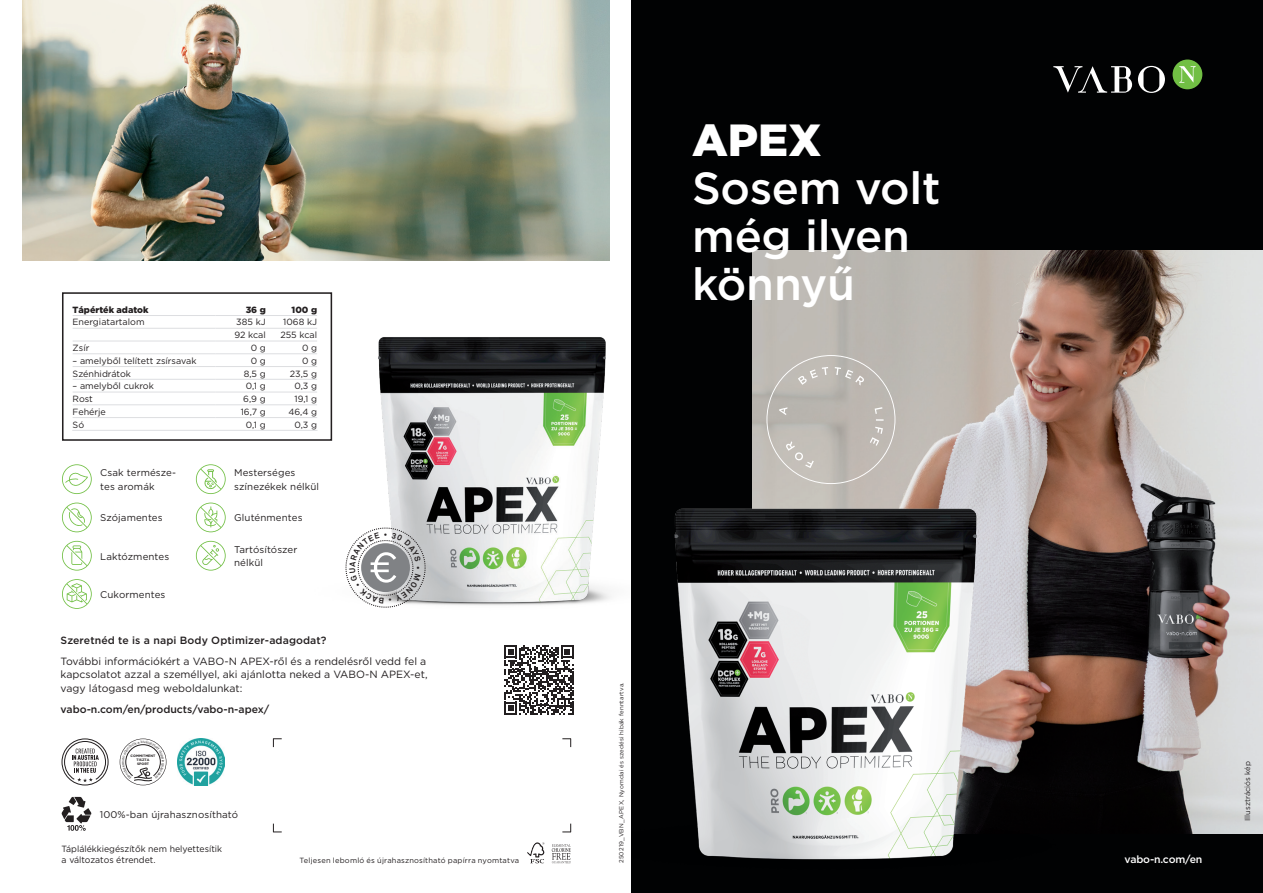
<style>
.page{position:relative;width:1263px;height:893px;background:#fff}
.page>*{position:absolute;margin:0;border:0;box-sizing:border-box;transform-origin:0 0}
.t1{font:500 45px/48px "Gotham";letter-spacing:-.01em;color:#fff}
.t2{font:900 45px "Gotham";color:#fff}
.t3{font:10.5px/13.5px "Gotham";color:#231f20;text-align:justify}
.t4{font:500 10.5px "Gotham";letter-spacing:.005em;color:#231f20}
.t5{font:500 10.5px "Gotham";letter-spacing:-.015em;color:#fff}
.t6{font:9.75px/13.5px "Gotham";letter-spacing:.01em;color:#231f20}
.t7{font:9px/10.8px "Gotham";color:#231f20}
.t8{font:900 9px "Gotham";color:#231f20}
.t9{font:7.95px "Akkurat XXL Bold";color:#231f20}
.t10{font:7.5px "Gotham";letter-spacing:.02em;color:#231f20}
.t11{font:7.5px "Gotham";color:#231f20}
.t12{font:6px "Gotham";letter-spacing:.03em;color:#231f20}
.t13{font:700 3.45px/4.1px "Gotham";color:#231f20;text-align:center}
</style>
<div class="page">
<img style="left:332px;top:292px;width:279px;height:313px">
<hr style="left:73px;top:315px;width:142px;height:1px;background:#dddee1">
<hr style="left:215px;top:315px;width:51px;height:1px;background:#dddee1">
<hr style="left:266px;top:315px;width:51px;height:1px;background:#dddee1">
<hr style="left:73px;top:328px;width:142px;height:1px;background:#dddee1">
<hr style="left:215px;top:328px;width:51px;height:1px;background:#dddee1">
<hr style="left:266px;top:328px;width:51px;height:1px;background:#dddee1">
<hr style="left:73px;top:341px;width:142px;height:1px;background:#dddee1">
<hr style="left:215px;top:341px;width:51px;height:1px;background:#dddee1">
<hr style="left:266px;top:341px;width:51px;height:1px;background:#dddee1">
<hr style="left:73px;top:353px;width:142px;height:1px;background:#dddee1">
<hr style="left:215px;top:353px;width:51px;height:1px;background:#dddee1">
<hr style="left:266px;top:353px;width:51px;height:1px;background:#dddee1">
<hr style="left:73px;top:366px;width:142px;height:1px;background:#dddee1">
<hr style="left:215px;top:366px;width:51px;height:1px;background:#dddee1">
<hr style="left:266px;top:366px;width:51px;height:1px;background:#dddee1">
<hr style="left:73px;top:379px;width:142px;height:1px;background:#dddee1">
<hr style="left:215px;top:379px;width:51px;height:1px;background:#dddee1">
<hr style="left:266px;top:379px;width:51px;height:1px;background:#dddee1">
<hr style="left:73px;top:392px;width:142px;height:1px;background:#dddee1">
<hr style="left:215px;top:392px;width:51px;height:1px;background:#dddee1">
<hr style="left:266px;top:392px;width:51px;height:1px;background:#dddee1">
<hr style="left:73px;top:405px;width:142px;height:1px;background:#dddee1">
<hr style="left:215px;top:405px;width:51px;height:1px;background:#dddee1">
<hr style="left:266px;top:405px;width:51px;height:1px;background:#dddee1">
<hr style="left:73px;top:417px;width:142px;height:1px;background:#dddee1">
<hr style="left:215px;top:417px;width:51px;height:1px;background:#dddee1">
<hr style="left:266px;top:417px;width:51px;height:1px;background:#dddee1">
<hr style="left:72px;top:430px;width:143px;height:1px;background:#dddee1">
<hr style="left:215px;top:430px;width:51px;height:1px;background:#dddee1">
<hr style="left:266px;top:430px;width:51px;height:1px;background:#dddee1">
<div style="left:62px;top:292px;width:270px;height:149px;border:2px solid #231f20"></div>
<svg style="left:62px;top:503px;width:30px;height:29px"></svg>
<svg style="left:196px;top:503px;width:30px;height:29px"></svg>
<svg style="left:196px;top:541px;width:30px;height:30px"></svg>
<svg style="left:196px;top:464px;width:30px;height:30px"></svg>
<svg style="left:62px;top:464px;width:30px;height:30px"></svg>
<svg style="left:62px;top:541px;width:30px;height:30px"></svg>
<svg style="left:62px;top:579px;width:30px;height:30px"></svg>
<div style="left:631px;top:0;width:632px;height:893px;background:#010203"></div>
<img style="left:753px;top:251px;width:510px;height:582px">
<img style="left:674px;top:420px;width:404px;height:440px">
<svg style="left:766px;top:355px;width:129px;height:129px;background:#bfbbb5"></svg>
<svg style="left:527px;top:842px;width:17px;height:21px"></svg>
<svg style="left:552px;top:844px;width:19px;height:19px"></svg>
<svg style="left:504px;top:645px;width:70px;height:70px"></svg>
<svg style="left:273px;top:738px;width:9px;height:9px"></svg>
<svg style="left:273px;top:824px;width:9px;height:9px"></svg>
<svg style="left:562px;top:738px;width:9px;height:9px"></svg>
<svg style="left:562px;top:824px;width:9px;height:9px"></svg>
<div style="left:1172px;top:60px;width:30px;height:29px;background:#71bf44;border-radius:50%"></div>
<svg style="left:1138px;top:66px;width:27px;height:27px"></svg>
<svg style="left:1053px;top:66px;width:79px;height:27px"></svg>
<svg style="left:1179px;top:66px;width:17px;height:17px"></svg>
<img style="left:178px;top:739px;width:46px;height:47px">
<svg style="left:62px;top:797px;width:29px;height:34px"></svg>
<svg style="left:61px;top:738px;width:48px;height:48px"></svg>
<img style="left:22px;top:0;width:587px;height:260px">
<svg style="left:345px;top:528px;width:81px;height:80px"></svg>
<svg style="left:120px;top:739px;width:46px;height:46px"></svg>
<p class="t8" style="left:73px;top:304px;width:77px">Tápérték adatok</p>
<p class="t8" style="left:246px;top:304px;width:22px">36 g</p>
<p class="t8" style="left:292px;top:304px;width:27px">100 g</p>
<p class="t7" style="left:73px;top:317px;width:73px">Energiatartalom</p>
<p class="t7" style="left:236px;top:317px;width:31px">385 kJ</p>
<p class="t7" style="left:283px;top:317px;width:35px">1068 kJ</p>
<p class="t7" style="left:234px;top:329px;width:33px">92 kcal</p>
<p class="t7" style="left:280px;top:329px;width:38px">255 kcal</p>
<p class="t7" style="left:73px;top:342px;width:18px">Zsír</p>
<p class="t7" style="left:251px;top:342px;width:17px">0 g</p>
<p class="t7" style="left:302px;top:342px;width:17px">0 g</p>
<p class="t7" style="left:73px;top:355px;width:125px">– amelyből telített zsírsavak</p>
<p class="t7" style="left:251px;top:355px;width:17px">0 g</p>
<p class="t7" style="left:302px;top:355px;width:17px">0 g</p>
<p class="t7" style="left:73px;top:368px;width:60px">Szénhidrátok</p>
<p class="t7" style="left:244px;top:368px;width:24px">8,5 g</p>
<p class="t7" style="left:290px;top:368px;width:29px">23,5 g</p>
<p class="t7" style="left:73px;top:380px;width:83px">– amelyből cukrok</p>
<p class="t7" style="left:246px;top:380px;width:21px">0,1 g</p>
<p class="t7" style="left:294px;top:380px;width:24px">0,3 g</p>
<p class="t7" style="left:73px;top:393px;width:22px">Rost</p>
<p class="t7" style="left:243px;top:393px;width:24px">6,9 g</p>
<p class="t7" style="left:294px;top:393px;width:24px">19,1 g</p>
<p class="t7" style="left:73px;top:406px;width:35px">Fehérje</p>
<p class="t7" style="left:241px;top:406px;width:27px">16,7 g</p>
<p class="t7" style="left:288px;top:406px;width:30px">46,4 g</p>
<p class="t7" style="left:73px;top:419px;width:13px">Só</p>
<p class="t7" style="left:246px;top:419px;width:21px">0,1 g</p>
<p class="t7" style="left:294px;top:419px;width:24px">0,3 g</p>
<p class="t6" style="left:100px;top:466px;width:77px">Csak természe&shy;tes aromák</p>
<p class="t6" style="left:234px;top:466px;width:86px">Mesterséges színezékek nélkül</p>
<p class="t6" style="left:100px;top:511px;width:64px">Szójamentes</p>
<p class="t6" style="left:234px;top:511px;width:70px">Gluténmentes</p>
<p class="t6" style="left:234px;top:542px;width:65px">Tartósítószer nélkül</p>
<p class="t6" style="left:100px;top:549px;width:70px">Laktózmentes</p>
<p class="t6" style="left:100px;top:587px;width:67px">Cukormentes</p>
<p class="t9" style="left:384px;top:529px;width:5px">•</p>
<p class="t4" style="left:61px;top:633px;width:268px">Szeretnéd te is a napi Body Optimizer-adagodat?</p>
<p class="t3" style="left:61px;top:654px;width:368px">További információkért a VABO-N APEX-ről és a rendelésről vedd fel a kapcsolatot azzal a személlyel, aki ajánlotta neked a VABO-N APEX-et, vagy látogasd meg weboldalunkat:</p>
<p class="t4" style="left:61px;top:702px;width:210px">vabo-n.com/en/products/vabo-n-apex/</p>
<p class="t13" style="left:131px;top:754px;width:26px">COMMITMENT<br>TISZTA<br>SPORT</p>
<p class="t6" style="left:100px;top:807px;width:140px">100%-ban újrahasznosítható</p>
<p class="t7" style="left:62px;top:844px;width:162px">Táplálékkiegészítők nem helyettesítik a változatos étrendet.</p>
<p class="t10" style="left:299px;top:856px;width:221px">Teljesen lebomló és újrahasznosítható papírra nyomtatva</p>
<h1 class="t2" style="left:692px;top:114px;width:131px">APEX</h1>
<h1 class="t1" style="left:692px;top:163px;width:250px">Sosem volt még ilyen könnyű</h1>
<p class="t12" style="left:617px;top:863px;width:182px;rotate:-90deg">250219_VBN_APEX, Nyomdai és szedési hibák fenntartva.</p>
<p class="t5" style="left:1124px;top:853px;width:79px">vabo-n.com/en</p>
<p class="t11" style="left:1243px;top:821px;width:61px;rotate:-90deg">Illusztrációs kép</p>
</div>
